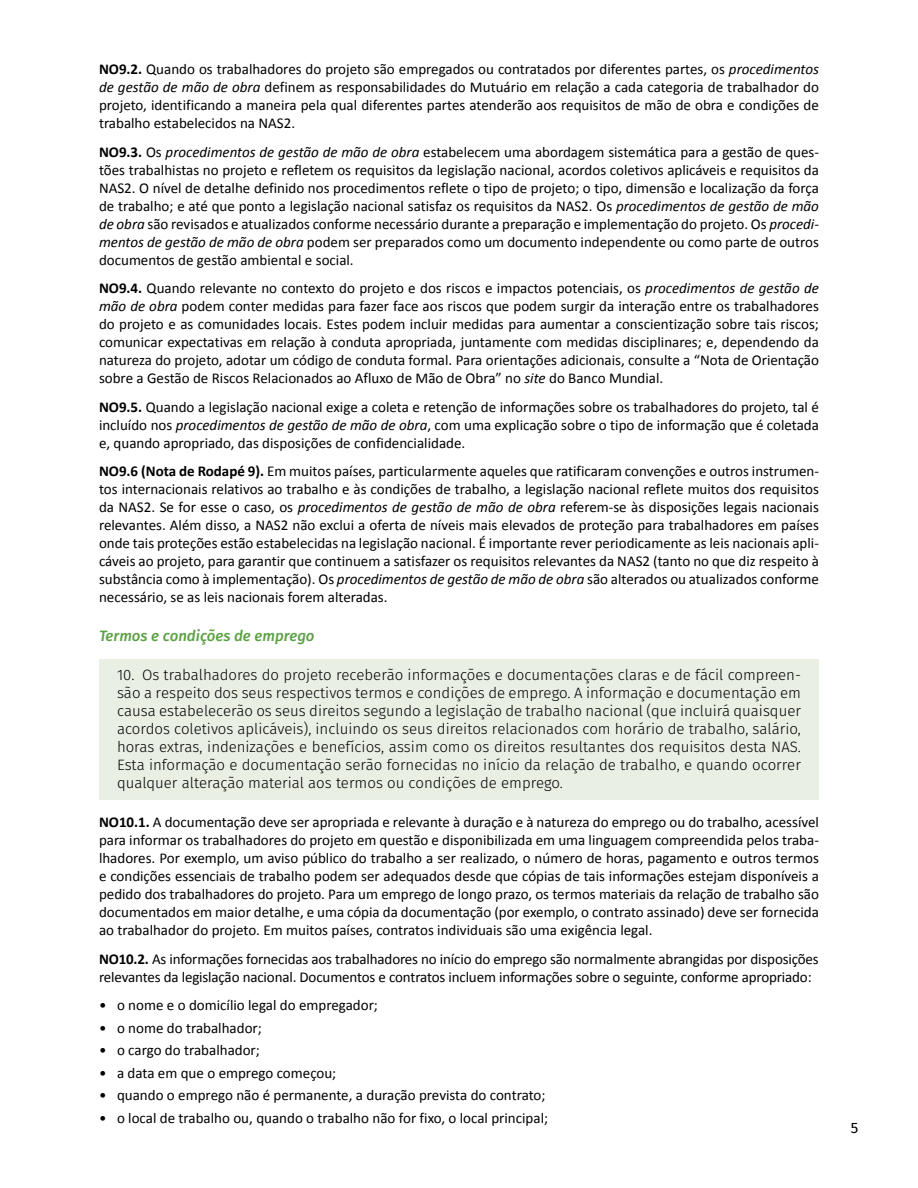
<style>
.page{position:relative;width:918px;height:1188px;background:#fff}
.page>*{position:absolute;margin:0;border:0;box-sizing:border-box;transform-origin:0 0}
.t1{font:15px/18px "Calibri";color:#000;text-align:justify}
.t2{font:300 15px/18px "Fira Sans";color:#000;text-align:justify}
.t3{font:italic 500 15px "Fira Sans";color:#5ca044}
.t4{font:15px "Fira Sans";color:#000}
.s1{font-weight:700}
.s2{font-style:italic}
</style>
<div class="page">
<div style="left:99px;top:659px;width:720px;height:141px;background:#eaefe4"></div>
<p class="t1" style="left:99px;top:60px;width:721px"><span class="s1">NO9.2.</span> Quando os trabalhadores do projeto são empregados ou contratados por diferentes partes, os <span class="s2">procedimentos de gestão de mão de obra</span> definem as responsabilidades do Mutuário em relação a cada categoria de trabalhador do projeto, identificando a maneira pela qual diferentes partes atenderão aos requisitos de mão de obra e condições de trabalho estabelecidos na NAS2.</p>
<p class="t1" style="left:99px;top:142px;width:722px"><span class="s1">NO9.3.</span> Os <span class="s2">procedimentos de gestão de mão de obra</span> estabelecem uma abordagem sistemática para a gestão de ques&shy;tões trabalhistas no projeto e refletem os requisitos da legislação nacional, acordos coletivos aplicáveis e requisitos da NAS2. O nível de detalhe definido nos procedimentos reflete o tipo de projeto; o tipo, dimensão e localização da força de trabalho; e até que ponto a legislação nacional satisfaz os requisitos da NAS2. Os <span class="s2">procedimentos de gestão de mão de obra</span> são revisados e atualizados conforme necessário durante a preparação e implementação do projeto. Os <span class="s2">procedi&shy;mentos de gestão de mão de obra</span> podem ser preparados como um documento independente ou como parte de outros documentos de gestão ambiental e social.</p>
<p class="t1" style="left:99px;top:279px;width:722px"><span class="s1">NO9.4.</span> Quando relevante no contexto do projeto e dos riscos e impactos potenciais, os <span class="s2">procedimentos de gestão de mão de obra</span> podem conter medidas para fazer face aos riscos que podem surgir da interação entre os trabalhadores do projeto e as comunidades locais. Estes podem incluir medidas para aumentar a conscientização sobre tais riscos; comunicar expectativas em relação à conduta apropriada, juntamente com medidas disciplinares; e, dependendo da natureza do projeto, adotar um código de conduta formal. Para orientações adicionais, consulte a “Nota de Orientação sobre a Gestão de Riscos Relacionados ao Afluxo de Mão de Obra” no <span class="s2">site</span> do Banco Mundial.</p>
<p class="t1" style="left:99px;top:397px;width:721px"><span class="s1">NO9.5.</span> Quando a legislação nacional exige a coleta e retenção de informações sobre os trabalhadores do projeto, tal é incluído nos <span class="s2">procedimentos de gestão de mão de obra</span>, com uma explicação sobre o tipo de informação que é coletada e, quando apropriado, das disposições de confidencialidade.</p>
<p class="t1" style="left:99px;top:462px;width:722px"><span class="s1">NO9.6 (Nota de Rodapé 9).</span> Em muitos países, particularmente aqueles que ratificaram convenções e outros instrumen&shy;tos internacionais relativos ao trabalho e às condições de trabalho, a legislação nacional reflete muitos dos requisitos da NAS2. Se for esse o caso, os <span class="s2">procedimentos de gestão de mão de obra</span> referem-se às disposições legais nacionais relevantes. Além disso, a NAS2 não exclui a oferta de níveis mais elevados de proteção para trabalhadores em países onde tais proteções estão estabelecidas na legislação nacional. É importante rever periodicamente as leis nacionais apli&shy;cáveis ao projeto, para garantir que continuem a satisfazer os requisitos relevantes da NAS2 (tanto no que diz respeito à substância como à implementação). Os <span class="s2">procedimentos de gestão de mão de obra</span> são alterados ou atualizados conforme necessário, se as leis nacionais forem alteradas.</p>
<p class="t3" style="left:99px;top:626px;width:217px">Termos e condições de emprego</p>
<p class="t2" style="left:117px;top:666px;width:686px">10. Os trabalhadores do projeto receberão informações e documentações claras e de fácil compreen&shy;são a respeito dos seus respectivos termos e condições de emprego. A informação e documentação em causa estabelecerão os seus direitos segundo a legislação de trabalho nacional (que incluirá quaisquer acordos coletivos aplicáveis), incluindo os seus direitos relacionados com horário de trabalho, salário, horas extras, indenizações e benefícios, assim como os direitos resultantes dos requisitos desta NAS.<br>Esta informação e documentação serão fornecidas no início da relação de trabalho, e quando ocorrer qualquer alteração material aos termos ou condições de emprego.</p>
<p class="t1" style="left:99px;top:813px;width:722px"><span class="s1">NO10.1.</span> A documentação deve ser apropriada e relevante à duração e à natureza do emprego ou do trabalho, acessível para informar os trabalhadores do projeto em questão e disponibilizada em uma linguagem compreendida pelos traba&shy;lhadores. Por exemplo, um aviso público do trabalho a ser realizado, o número de horas, pagamento e outros termos e condições essenciais de trabalho podem ser adequados desde que cópias de tais informações estejam disponíveis a pedido dos trabalhadores do projeto. Para um emprego de longo prazo, os termos materiais da relação de trabalho são documentados em maior detalhe, e uma cópia da documentação (por exemplo, o contrato assinado) deve ser fornecida ao trabalhador do projeto. Em muitos países, contratos individuais são uma exigência legal.</p>
<p class="t1" style="left:99px;top:949px;width:721px"><span class="s1">NO10.2.</span> As informações fornecidas aos trabalhadores no início do emprego são normalmente abrangidas por disposições relevantes da legislação nacional. Documentos e contratos incluem informações sobre o seguinte, conforme apropriado:</p>
<p class="t1" style="left:99px;top:996px;width:280px">• o nome e o domicílio legal do empregador;</p>
<p class="t1" style="left:99px;top:1018px;width:164px">• o nome do trabalhador;</p>
<p class="t1" style="left:99px;top:1041px;width:162px">• o cargo do trabalhador;</p>
<p class="t1" style="left:99px;top:1063px;width:239px">• a data em que o emprego começou;</p>
<p class="t1" style="left:99px;top:1086px;width:448px">• quando o emprego não é permanente, a duração prevista do contrato;</p>
<p class="t1" style="left:99px;top:1108px;width:451px">• o local de trabalho ou, quando o trabalho não for fixo, o local principal;</p>
<p class="t4" style="left:851px;top:1118px;width:9px">5</p>
</div>
